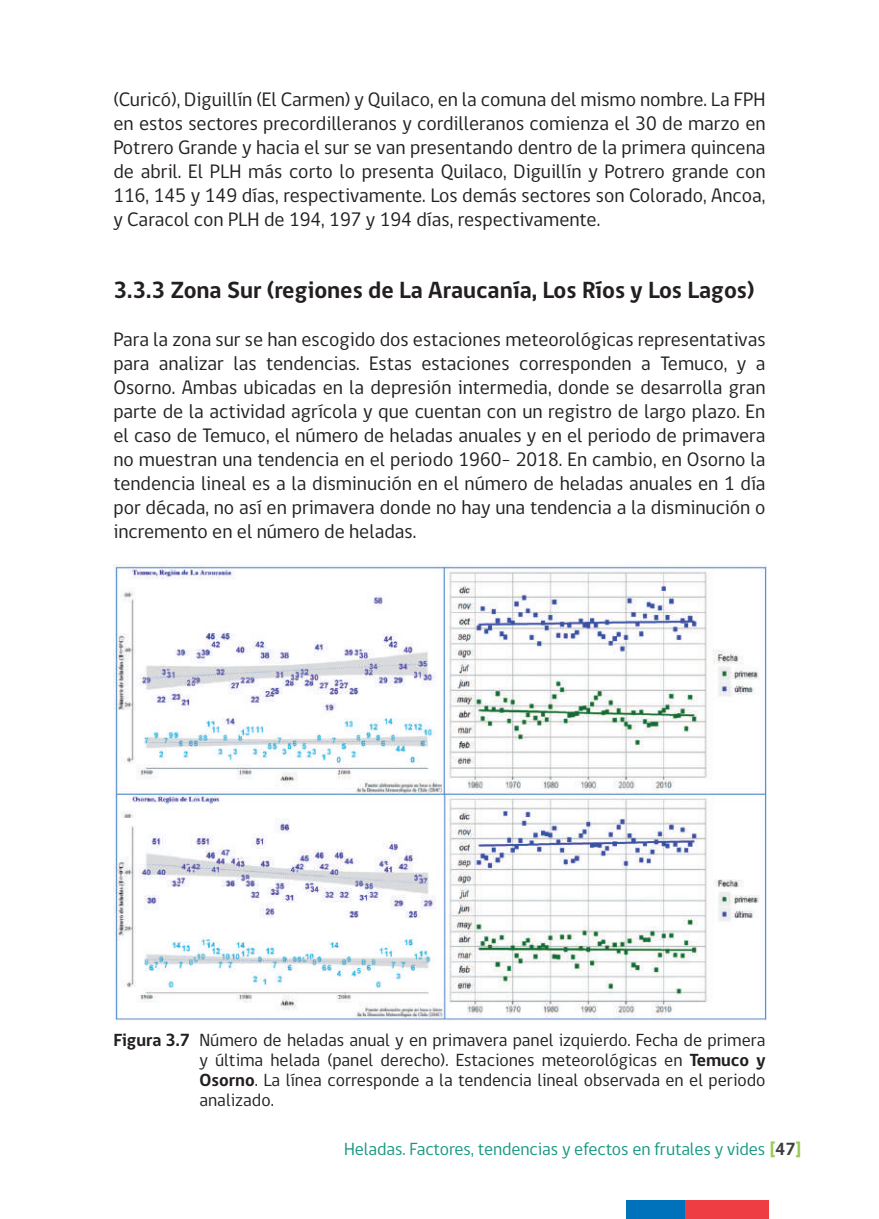
<style>
.page{position:relative;width:879px;height:1219px;background:#fff}
.page>*{position:absolute;margin:0;border:0;box-sizing:border-box;transform-origin:0 0}
.t1{font:700 24px "gob CL";color:#231f20}
.t2{font:20px/24px "gob CL";color:#231f20;text-align:justify}
.t3{font:18px/20px "gob CL";color:#231f20;text-align:justify}
.t4{font:18px "gob CL";letter-spacing:-.005em;color:#199881}
.s1{font-weight:700}
.s2{font-weight:700;color:#97cb52}
.s3{font-weight:700;color:#3e3e3f}
</style>
<div class="page">
<div style="left:626px;top:1200px;width:58px;height:19px;background:#0072bc"></div>
<div style="left:684px;top:1200px;width:84px;height:19px;background:#ee3d43"></div>
<img style="left:113px;top:565px;width:653px;height:455px">
<p class="t2" style="left:113px;top:88px;width:654px">(Curicó), Diguillín (El Carmen) y Quilaco, en la comuna del mismo nombre. La FPH en estos sectores precordilleranos y cordilleranos comienza el 30 de marzo en Potrero Grande y hacia el sur se van presentando dentro de la primera quincena de abril. El PLH más corto lo presenta Quilaco, Diguillín y Potrero grande con 116, 145 y 149 días, respectivamente. Los demás sectores son Colorado, Ancoa, y Caracol con PLH de 194, 197 y 194 días, respectivamente.</p>
<p class="t1" style="left:113px;top:273px;width:643px">3.3.3 Zona Sur (regiones de La Araucanía, Los Ríos y Los Lagos)</p>
<p class="t2" style="left:113px;top:328px;width:654px">Para la zona sur se han escogido dos estaciones meteorológicas representativas para analizar las tendencias. Estas estaciones corresponden a Temuco, y a Osorno. Ambas ubicadas en la depresión intermedia, donde se desarrolla gran parte de la actividad agrícola y que cuentan con un registro de largo plazo. En el caso de Temuco, el número de heladas anuales y en el periodo de primavera no muestran una tendencia en el periodo 1960- 2018. En cambio, en Osorno la tendencia lineal es a la disminución en el número de heladas anuales en 1 día por década, no así en primavera donde no hay una tendencia a la disminución o incremento en el número de heladas.</p>
<p class="t3" style="left:199px;top:1031px;width:568px;text-indent:-86px"><span class="s1">Figura 3.7</span> Número de heladas anual y en primavera panel izquierdo. Fecha de primera y última helada (panel derecho). Estaciones meteorológicas en <span class="s1">Temuco y Osorno</span>. La línea corresponde a la tendencia lineal observada en el periodo analizado.</p>
<p class="t4" style="left:344px;top:1136px;width:459px">Heladas. Factores, tendencias y efectos en frutales y vides <span class="s2">[</span><span class="s3">47</span><span class="s2">]</span></p>
</div>
